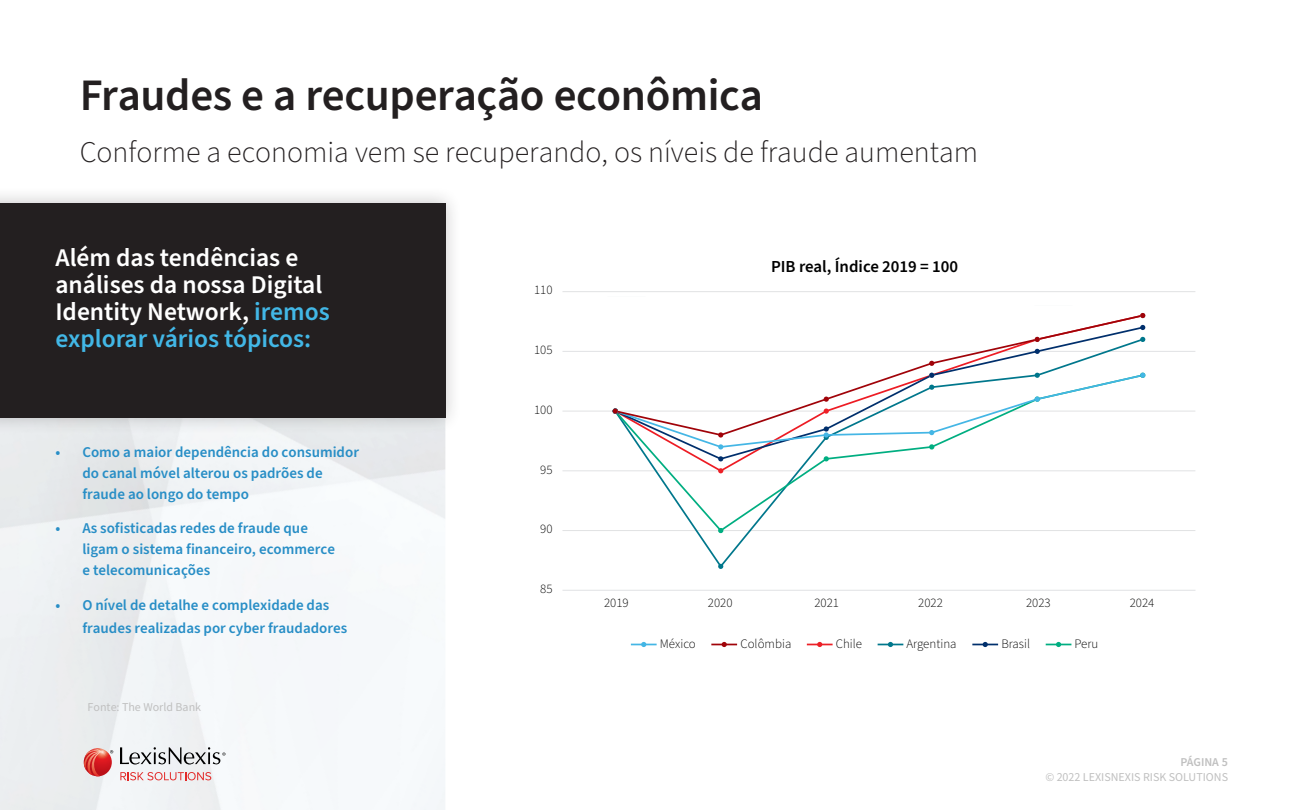
<style>
.page{position:relative;width:1296px;height:810px;background:#fff}
.page>*{position:absolute;margin:0;border:0;box-sizing:border-box;transform-origin:0 0}
.t1{font:600 45px "Source Sans Pro";letter-spacing:-.01em;color:#231f20}
.t2{font:300 30px "Source Sans Pro";color:#231f20}
.t3{font:600 25.5px/27px "Source Sans Pro";color:#fff}
.t4{font:600 16.8px "Source Sans Pro";color:#000}
.t5{font:600 15px/21px "Source Sans Pro";color:#288ec6}
.t6{font:300 12.9px "Source Sans Pro";color:#000}
.t7{font:12px "Source Sans Pro";color:#c0c0c0}
.t8{font:600 12px "Source Sans Pro";color:#c0c0c0}
.s1{color:#42b7e6}
</style>
<div class="page">
<img style="left:0;top:435px;width:445px;height:375px">
<div style="left:0;top:186px;width:462px;height:249px;background:#231f20;opacity:.25"></div>
<div style="left:0;top:203px;width:445px;height:215px;background:#231f20"></div>
<svg style="left:120px;top:772px;width:91px;height:8px"></svg>
<svg style="left:120px;top:747px;width:106px;height:18px"></svg>
<svg style="left:84px;top:749px;width:29px;height:27px"></svg>
<hr style="left:562px;top:590px;width:634px;height:1px;background:#e1e2e4">
<hr style="left:562px;top:530px;width:633px;height:1px;background:#e1e2e4">
<hr style="left:562px;top:470px;width:633px;height:1px;background:#e1e2e4">
<hr style="left:562px;top:411px;width:633px;height:1px;background:#e1e2e4">
<hr style="left:562px;top:351px;width:633px;height:1px;background:#e1e2e4">
<hr style="left:562px;top:291px;width:633px;height:1px;background:#e1e2e4">
<svg style="left:613px;top:313px;width:532px;height:256px"></svg>
<svg style="left:631px;top:642px;width:26px;height:5px"></svg>
<svg style="left:711px;top:642px;width:26px;height:5px"></svg>
<svg style="left:807px;top:642px;width:26px;height:5px"></svg>
<svg style="left:878px;top:642px;width:25px;height:5px"></svg>
<svg style="left:972px;top:642px;width:26px;height:5px"></svg>
<svg style="left:1046px;top:642px;width:25px;height:5px"></svg>
<h1 class="t1" style="left:80px;top:65px;width:685px">Fraudes e a recuperação econômica</h1>
<h2 class="t2" style="left:80px;top:132px;width:900px">Conforme a economia vem se recuperando, os níveis de fraude aumentam</h2>
<h3 class="t3" style="left:55px;top:245px;width:276px">Além das tendências e análises da nossa Digital<br>Identity Network, <span class="s1">iremos explorar vários tópicos:</span></h3>
<p class="t5" style="left:82px;top:442px;width:278px;text-indent:-27px">• Como a maior dependência do consumidor do canal móvel alterou os padrões de fraude ao longo do tempo</p>
<p class="t5" style="left:82px;top:518px;width:254px;text-indent:-27px">• As sofisticadas redes de fraude que ligam o sistema financeiro, ecommerce e telecomunicações</p>
<p class="t5" style="left:82px;top:594px;width:266px;line-height:22.6px;text-indent:-27px">• O nível de detalhe e complexidade das fraudes realizadas por cyber fraudadores</p>
<p class="t7" style="left:88px;top:699px;width:115px">Fonte: The World Bank</p>
<p class="t6" style="left:534px;top:281px;width:20px">110</p>
<p class="t6" style="left:534px;top:341px;width:20px">105</p>
<p class="t6" style="left:534px;top:401px;width:20px">100</p>
<p class="t6" style="left:540px;top:461px;width:14px">95</p>
<p class="t6" style="left:540px;top:520px;width:14px">90</p>
<p class="t6" style="left:540px;top:580px;width:14px">85</p>
<p class="t4" style="left:771px;top:256px;width:189px">PIB real, Índice 2019 = 100</p>
<p class="t6" style="left:604px;top:594px;width:26px">2019</p>
<p class="t6" style="left:708px;top:594px;width:26px">2020</p>
<p class="t6" style="left:814px;top:594px;width:26px">2021</p>
<p class="t6" style="left:918px;top:594px;width:26px">2022</p>
<p class="t6" style="left:1026px;top:594px;width:26px">2023</p>
<p class="t6" style="left:1130px;top:594px;width:26px">2024</p>
<p class="t6" style="left:660px;top:635px;width:37px">México</p>
<p class="t6" style="left:740px;top:635px;width:52px">Colômbia</p>
<p class="t6" style="left:836px;top:635px;width:28px">Chile</p>
<p class="t6" style="left:906px;top:635px;width:52px">Argentina</p>
<p class="t6" style="left:1001px;top:635px;width:30px">Brasil</p>
<p class="t6" style="left:1075px;top:635px;width:25px">Peru</p>
<p class="t8" style="left:1181px;top:754px;width:49px">PÁGINA 5</p>
<p class="t7" style="left:1045px;top:769px;width:184px">© 2022 LEXISNEXIS RISK SOLUTIONS</p>
</div>
